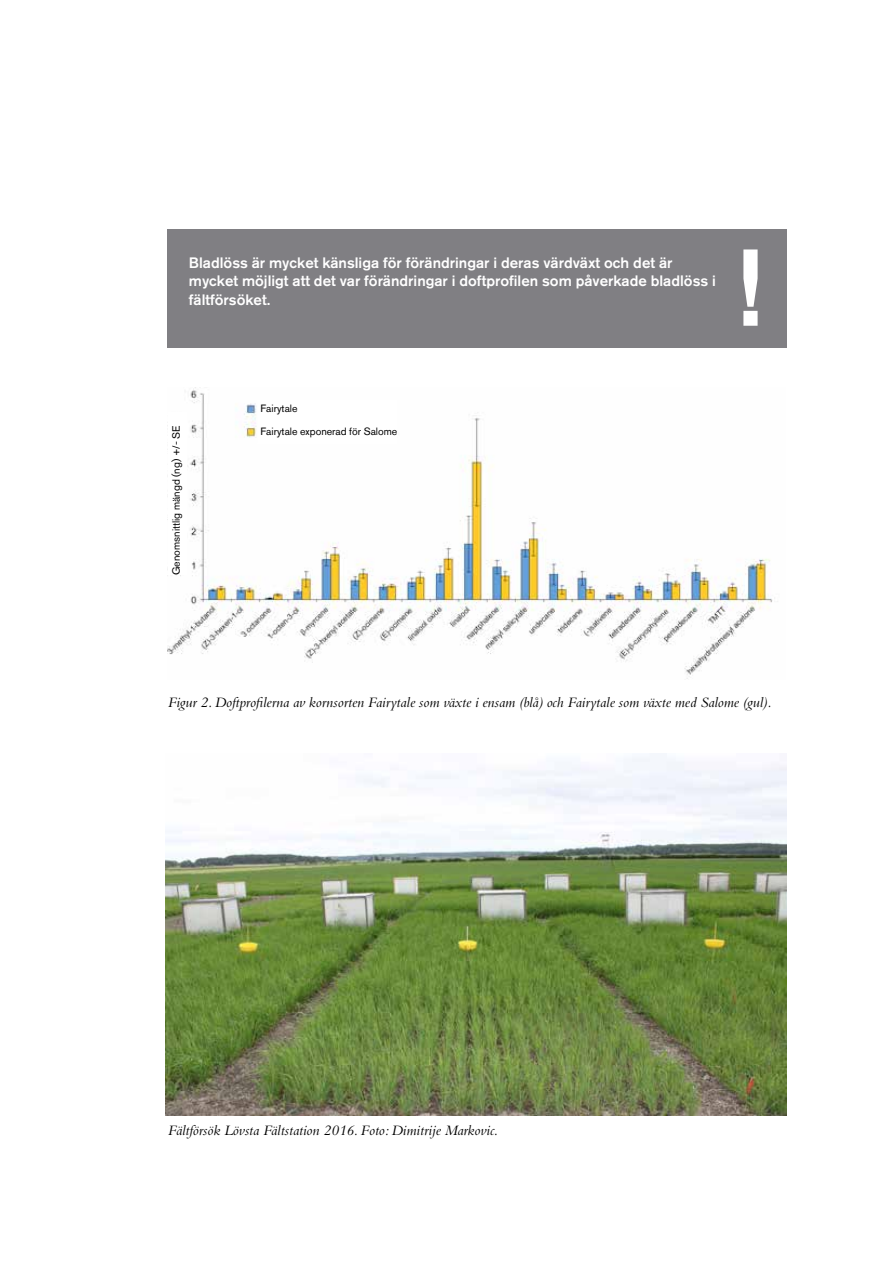
<style>
.page{position:relative;width:893px;height:1263px;background:#fff}
.page>*{position:absolute;margin:0;border:0;box-sizing:border-box;transform-origin:0 0}
.t1{font:500 108px "Akzidenz Grotesk BQ";color:#fff}
.t2{font:italic 15px "Bembo Std";color:#000}
.t3{font:500 15px/18.8px "Akzidenz Grotesk BQ";color:#fff}
.t4{font:10.5px/23px "Akzidenz Grotesk BQ";color:#000}
</style>
<div class="page">
<div style="left:167px;top:230px;width:620px;height:118px;background:#807f83"></div>
<img style="left:166px;top:754px;width:620px;height:361px">
<img style="left:168px;top:387px;width:607px;height:292px">
<div style="left:256px;top:400px;width:141px;height:45px;background:#fff"></div>
<div style="left:168px;top:413px;width:19px;height:162px;background:#fff"></div>
<p class="t3" style="left:189px;top:253px;width:529px">Bladlöss är mycket känsliga för förändringar i deras värdväxt och det är mycket möjligt att det var förändringar i doftprofilen som påverkade bladlöss i fältförsöket.</p>
<h1 class="t1" style="left:735px;top:222px;width:28px">!</h1>
<p class="t4" style="left:165px;top:575px;width:151px;rotate:-90deg">Genomsnittlig mängd (ng) +/- SE</p>
<p class="t4" style="left:261px;top:397px;width:138px">Fairytale<br>Fairytale exponerad för Salome</p>
<p class="t2" style="left:168px;top:694px;width:605px">Figur 2. Doftprofilerna av kornsorten Fairytale som växte i ensam (blå) och Fairytale som växte med Salome (gul).</p>
<p class="t2" style="left:168px;top:1122px;width:332px">Fältförsök Lövsta Fältstation 2016. Foto: Dimitrije Markovic.</p>
</div>
